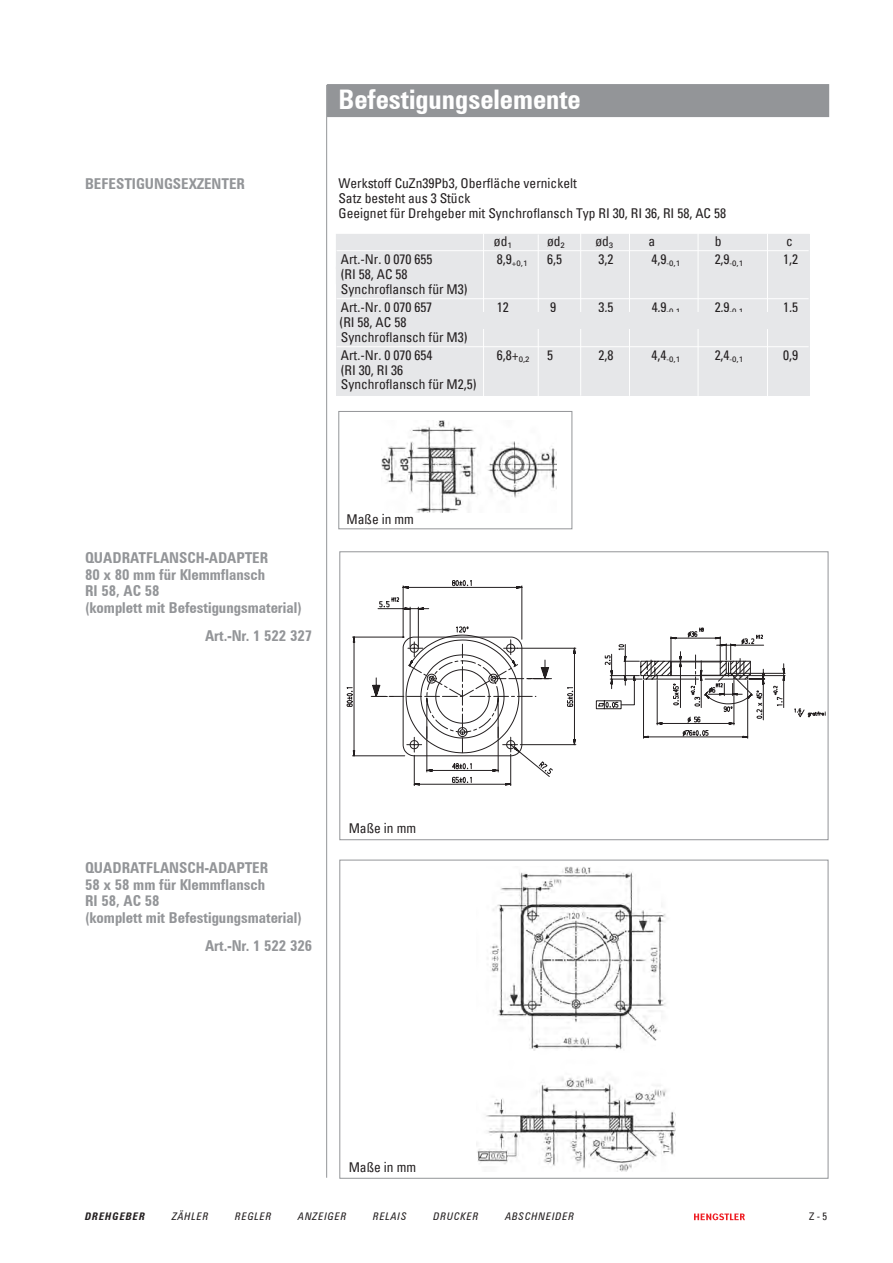
<style>
.page{position:relative;width:893px;height:1263px;background:#fff}
.page>*{position:absolute;margin:0;border:0;box-sizing:border-box;transform-origin:0 0}
.Paragraph_Style23{font:700 condensed 27px "Zurich BT";color:#fff}
.Paragraph_Style10{font:700 condensed 15px "Zurich BT";color:#939598}
.Paragraph_Style19{font:700 condensed 15px "Zurich BT";color:#939598}
.Paragraph_Style29{font:700 condensed 15px "Zurich BT";color:#939598}
.Paragraph_Style30{font:700 condensed 15px "Zurich BT";color:#939598}
.Paragraph_Style31{font:700 condensed 15px "Zurich BT";color:#939598}
.Paragraph_Style1{font:condensed 13.5px "Univers";color:#231f20}
.Paragraph_Style10-2{font:condensed 13.5px "Univers";color:#231f20}
.Paragraph_Style16{font:condensed 13.5px "Univers";color:#231f20}
.t1{font:italic condensed 10.5px "Zurich BT";letter-spacing:.09em;color:#231f20}
.t2{font:italic 700 condensed 10.5px "Zurich BT";letter-spacing:.09em;color:#231f20}
.t3{font:condensed 10.5px "Univers";color:#231f20}
.Paragraph_Style1-2{font:7.8px "Univers";color:#231f20}
</style>
<div class="page">
<svg style="left:694px;top:1213px;width:51px;height:7px"></svg>
<div style="left:327px;top:84px;width:502px;height:33px;background:#939598"></div>
<img style="left:477px;top:866px;width:199px;height:305px">
<div style="left:339px;top:860px;width:489px;height:319px;border:1px solid #939598"></div>
<svg style="left:347px;top:580px;width:204px;height:206px"></svg>
<svg style="left:371px;top:628px;width:454px;height:144px"></svg>
<div style="left:339px;top:551px;width:489px;height:289px;border:1px solid #939598"></div>
<img style="left:382px;top:421px;width:174px;height:92px">
<div style="left:338px;top:411px;width:234px;height:118px;border:1px solid #939598"></div>
<hr style="left:326px;top:85px;width:1px;height:1093px;background:#939598">
<div style="left:337px;top:235px;width:473px;height:161px;background:#e6e7e9"></div>
<div style="left:336px;top:234px;width:473px;height:17px;background:#e6e7e9"></div>
<hr style="left:337px;top:250px;width:472px;height:1px;background:#fff">
<div style="left:336px;top:252px;width:473px;height:17px;background:#e6e7e9"></div>
<div style="left:336px;top:267px;width:473px;height:17px;background:#e6e7e9"></div>
<hr style="left:337px;top:298px;width:472px;height:1px;background:#fff">
<hr style="left:337px;top:346px;width:472px;height:1px;background:#fff">
<hr style="left:483px;top:234px;width:1px;height:163px;background:#fff">
<hr style="left:538px;top:234px;width:1px;height:163px;background:#fff">
<hr style="left:580px;top:233px;width:1px;height:163px;background:#fff">
<hr style="left:629px;top:233px;width:1px;height:163px;background:#fff">
<hr style="left:698px;top:233px;width:1px;height:163px;background:#fff">
<hr style="left:767px;top:234px;width:1px;height:163px;background:#fff">
<div style="left:337px;top:313px;width:472px;height:16px;background:#e6e7e9"></div>
<p class="Paragraph_Style29" style="left:85px;top:174px;width:161px">BEFESTIGUNGSEXZENTER</p>
<p class="Paragraph_Style23" style="left:338px;top:83px;width:244px">Befestigungselemente</p>
<p class="Paragraph_Style10-2" style="left:338px;top:174px;width:240px">Werkstoff CuZn39Pb3, Oberfläche vernickelt</p>
<p class="Paragraph_Style10-2" style="left:338px;top:189px;width:133px">Satz besteht aus 3 Stück</p>
<p class="Paragraph_Style1" style="left:338px;top:204px;width:389px">Geeignet für Drehgeber mit Synchroflansch Typ RI 30, RI 36, RI 58, AC 58</p>
<p class="Paragraph_Style1" style="left:494px;top:233px;width:19px">ød<sub>1</sub></p>
<p class="Paragraph_Style1" style="left:547px;top:233px;width:19px">ød<sub>2</sub></p>
<p class="Paragraph_Style1" style="left:595px;top:233px;width:19px">ød<sub>3</sub></p>
<p class="Paragraph_Style1" style="left:649px;top:232px;width:8px">a</p>
<p class="Paragraph_Style1" style="left:715px;top:232px;width:8px">b</p>
<p class="Paragraph_Style1" style="left:786px;top:232px;width:8px">c</p>
<p class="Paragraph_Style1" style="left:341px;top:250px;width:93px">Art.-Nr. 0 070 655</p>
<p class="Paragraph_Style1-2" style="left:497px;top:259px;width:32px"><sup>8,9</sup>+0,1</p>
<p class="Paragraph_Style1" style="left:547px;top:250px;width:16px">6,5</p>
<p class="Paragraph_Style1" style="left:598px;top:250px;width:16px">3,2</p>
<p class="Paragraph_Style1-2" style="left:652px;top:259px;width:30px"><sup>4,9</sup>-0,1</p>
<p class="Paragraph_Style1-2" style="left:715px;top:259px;width:30px"><sup>2,9</sup>-0,1</p>
<p class="Paragraph_Style1" style="left:783px;top:250px;width:16px">1,2</p>
<p class="Paragraph_Style1" style="left:341px;top:265px;width:68px">(RI 58, AC 58</p>
<p class="Paragraph_Style1" style="left:341px;top:280px;width:128px">Synchroflansch für M3)</p>
<p class="Paragraph_Style1" style="left:341px;top:298px;width:93px">Art.-Nr. 0 070 657</p>
<p class="Paragraph_Style1" style="left:497px;top:298px;width:13px">12</p>
<p class="Paragraph_Style1" style="left:550px;top:298px;width:7px">9</p>
<p class="Paragraph_Style1" style="left:598px;top:298px;width:16px">3,5</p>
<p class="Paragraph_Style1-2" style="left:652px;top:307px;width:30px"><sup>4,9</sup>-0,1</p>
<p class="Paragraph_Style1-2" style="left:715px;top:307px;width:30px"><sup>2,9</sup>-0,1</p>
<p class="Paragraph_Style1" style="left:783px;top:298px;width:16px">1,5</p>
<p class="Paragraph_Style16" style="left:340px;top:313px;width:68px">(RI 58, AC 58</p>
<p class="Paragraph_Style1" style="left:341px;top:328px;width:128px">Synchroflansch für M3)</p>
<p class="Paragraph_Style10-2" style="left:341px;top:346px;width:93px">Art.-Nr. 0 070 654</p>
<p class="Paragraph_Style1" style="left:341px;top:361px;width:64px">(RI 30, RI 36</p>
<p class="Paragraph_Style1" style="left:341px;top:375px;width:137px">Synchroflansch für M2,5)</p>
<p class="Paragraph_Style1" style="left:497px;top:347px;width:34px">6,8+<sub>0,2</sub></p>
<p class="Paragraph_Style1" style="left:547px;top:346px;width:7px">5</p>
<p class="Paragraph_Style1" style="left:598px;top:346px;width:16px">2,8</p>
<p class="Paragraph_Style1-2" style="left:652px;top:355px;width:30px"><sup>4,4</sup>-0,1</p>
<p class="Paragraph_Style1-2" style="left:715px;top:355px;width:30px"><sup>2,4</sup>-0,1</p>
<p class="Paragraph_Style1" style="left:783px;top:346px;width:16px">0,9</p>
<p class="Paragraph_Style10" style="left:85px;top:549px;width:185px">QUADRATFLANSCH-ADAPTER</p>
<p class="Paragraph_Style10" style="left:85px;top:565px;width:182px">80 x 80 mm für Klemmflansch</p>
<p class="Paragraph_Style10" style="left:85px;top:582px;width:76px">RI 58, AC 58</p>
<p class="Paragraph_Style19" style="left:85px;top:598px;width:218px">(komplett mit Befestigungsmaterial)</p>
<p class="Paragraph_Style30" style="left:205px;top:627px;width:109px">Art.-Nr. 1 522 327</p>
<p class="Paragraph_Style1" style="left:347px;top:511px;width:69px">Maße in mm</p>
<p class="Paragraph_Style10" style="left:85px;top:859px;width:185px">QUADRATFLANSCH-ADAPTER</p>
<p class="Paragraph_Style10" style="left:85px;top:875px;width:182px">58 x 58 mm für Klemmflansch</p>
<p class="Paragraph_Style10" style="left:85px;top:892px;width:76px">RI 58, AC 58</p>
<p class="Paragraph_Style19" style="left:85px;top:908px;width:218px">(komplett mit Befestigungsmaterial)</p>
<p class="Paragraph_Style31" style="left:205px;top:937px;width:109px">Art.-Nr. 1 522 326</p>
<p class="Paragraph_Style1" style="left:349px;top:819px;width:69px">Maße in mm</p>
<p class="Paragraph_Style1" style="left:349px;top:1158px;width:69px">Maße in mm</p>
<p class="t2" style="left:85px;top:1210px;width:61px">DREHGEBER</p>
<p class="t1" style="left:172px;top:1210px;width:38px">ZÄHLER</p>
<p class="t1" style="left:235px;top:1210px;width:37px">REGLER</p>
<p class="t1" style="left:298px;top:1210px;width:49px">ANZEIGER</p>
<p class="t1" style="left:373px;top:1210px;width:35px">RELAIS</p>
<p class="t1" style="left:434px;top:1210px;width:46px">DRUCKER</p>
<p class="t1" style="left:505px;top:1210px;width:70px">ABSCHNEIDER</p>
<p class="t3" style="left:809px;top:1209px;width:20px">Z - 5</p>
</div>
